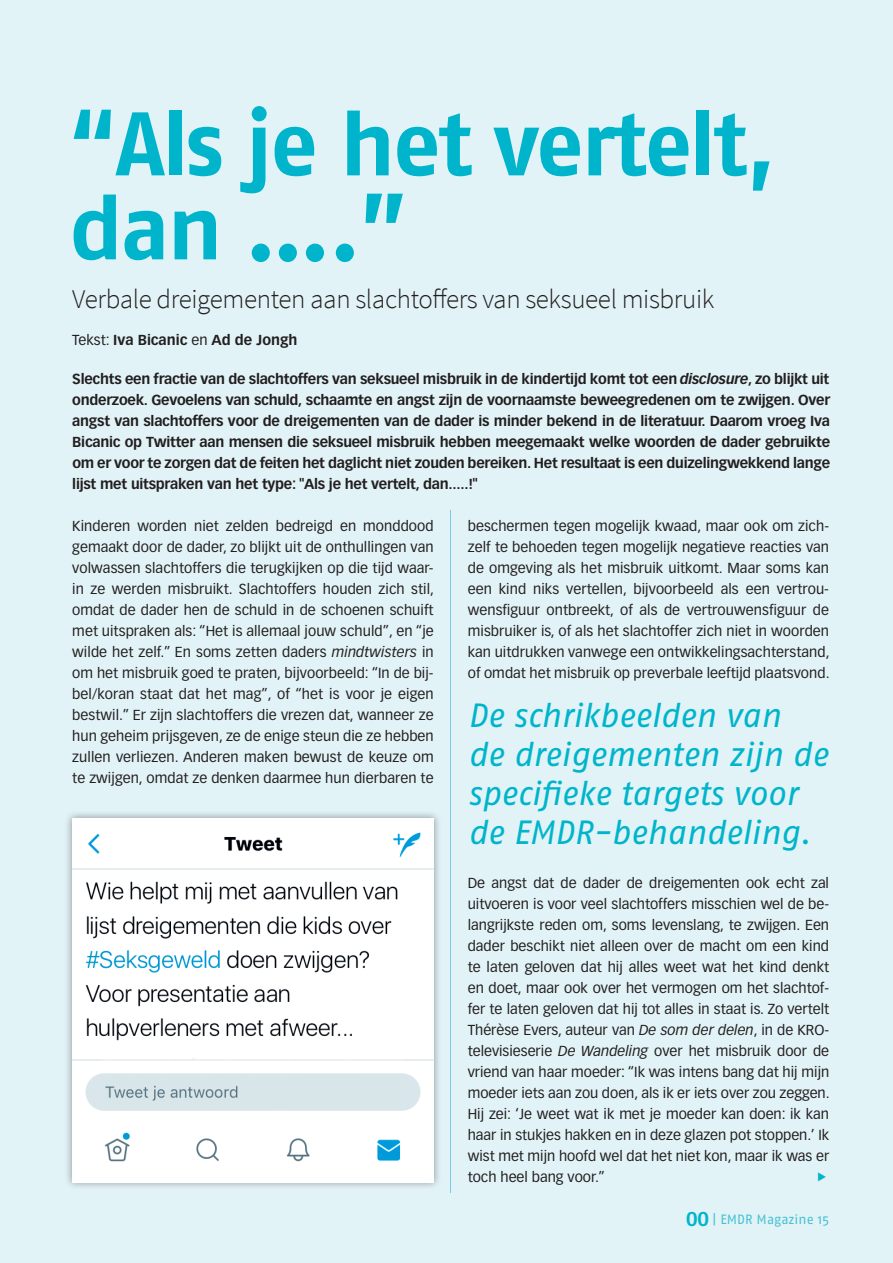
<style>
.page{position:relative;width:893px;height:1263px;background:#e2f3f7}
.page>*{position:absolute;margin:0;border:0;box-sizing:border-box;transform-origin:0 0}
.t1{font:700 90px/84px "Fago No";letter-spacing:-.03em;color:#00b5cb}
.t2{font:italic 33.6px/39px "Fago No";letter-spacing:-.01em;color:#00b5cb}
.t3{font:300 27px "Source Sans Pro";letter-spacing:-.015em;color:#231f20}
.t4{font:14.25px/21px "Vectora LH";letter-spacing:.005em;color:#231f20;text-align:justify}
.t5{font:700 14.25px/21px "Vectora LH";letter-spacing:-.015em;color:#231f20;text-align:justify}
.t6{font:13.5px "Fago No";color:#47c3d2}
.s1{font-weight:400}
.s2{font-style:italic}
.s3{font-family:"Vectora LH";font-weight:700;font-size:19.5px;color:#00b5cb}
</style>
<div class="page">
<hr style="left:451px;top:510px;width:1px;height:683px;background:#74cedd">
<img style="left:67px;top:813px;width:372px;height:374px">
<img style="left:72px;top:818px;width:362px;height:364px">
<h1 class="t1" style="left:69px;top:101px;width:708px">“Als je het vertelt, dan ….”</h1>
<h3 class="t3" style="left:72px;top:283px;width:644px">Verbale dreigementen aan slachtoffers van seksueel misbruik</h3>
<p class="t5" style="left:72px;top:330px;width:227px"><span class="s1">Tekst:</span> Iva Bicanic <span class="s1">en</span> Ad de Jongh</p>
<p class="t5" style="left:72px;top:368px;width:759px">Slechts een fractie van de slachtoffers van seksueel misbruik in de kindertijd komt tot een <span class="s2">disclosure</span>, zo blijkt uit onderzoek. Gevoelens van schuld, schaamte en angst zijn de voornaamste beweegredenen om te zwijgen. Over angst van slachtoffers voor de dreigementen van de dader is minder bekend in de literatuur. Daarom vroeg Iva Bicanic op Twitter aan mensen die seksueel misbruik hebben meegemaakt welke woorden de dader gebruikte om er voor te zorgen dat de feiten het daglicht niet zouden bereiken. Het resultaat is een duizelingwekkend lange lijst met uitspraken van het type: "Als je het vertelt, dan.....!"</p>
<p class="t4" style="left:72px;top:515px;width:363px">Kinderen worden niet zelden bedreigd en monddood gemaakt door de dader, zo blijkt uit de onthullingen van volwassen slachtoffers die terugkijken op die tijd waar&shy;in ze werden misbruikt. Slachtoffers houden zich stil, omdat de dader hen de schuld in de schoenen schuift met uitspraken als: “Het is allemaal jouw schuld”, en “je wilde het zelf.” En soms zetten daders <span class="s2">mindtwisters</span> in om het misbruik goed te praten, bijvoorbeeld: “In de bij&shy;bel/koran staat dat het mag”, of “het is voor je eigen bestwil.” Er zijn slachtoffers die vrezen dat, wanneer ze hun geheim prijsgeven, ze de enige steun die ze hebben zullen verliezen. Anderen maken bewust de keuze om te zwijgen, omdat ze denken daarmee hun dierbaren te</p>
<p class="t4" style="left:468px;top:516px;width:363px">beschermen tegen mogelijk kwaad, maar ook om zich&shy;zelf te behoeden tegen mogelijk negatieve reacties van de omgeving als het misbruik uitkomt. Maar soms kan een kind niks vertellen, bijvoorbeeld als een vertrou&shy;wensfiguur ontbreekt, of als de vertrouwensfiguur de misbruiker is, of als het slachtoffer zich niet in woorden kan uitdrukken vanwege een ontwikkelingsachterstand, of omdat het misbruik op preverbale leeftijd plaatsvond.</p>
<h2 class="t2" style="left:468px;top:696px;width:362px">De schrikbeelden van<br>de dreigementen zijn de specifieke targets voor de EMDR-behandeling.</h2>
<p class="t4" style="left:468px;top:873px;width:364px">De angst dat de dader de dreigementen ook echt zal uitvoeren is voor veel slachtoffers misschien wel de be&shy;langrijkste reden om, soms levenslang, te zwijgen. Een dader beschikt niet alleen over de macht om een kind te laten geloven dat hij alles weet wat het kind denkt en doet, maar ook over het vermogen om het slachtof&shy;fer te laten geloven dat hij tot alles in staat is. Zo vertelt Thérèse Evers, auteur van <span class="s2">De som der delen</span>, in de KRO&shy;televisieserie <span class="s2">De Wandeling</span> over het misbruik door de vriend van haar moeder: “Ik was intens bang dat hij mijn moeder iets aan zou doen, als ik er iets over zou zeggen.<br>Hij zei: ‘Je weet wat ik met je moeder kan doen: ik kan haar in stukjes hakken en in deze glazen pot stoppen.’ Ik wist met mijn hoofd wel dat het niet kon, maar ik was er toch heel bang voor.”</p>
<p class="t6" style="left:686px;top:1212px;width:145px"><span class="s3">00</span> | EMDR Magazine 15</p>
</div>
